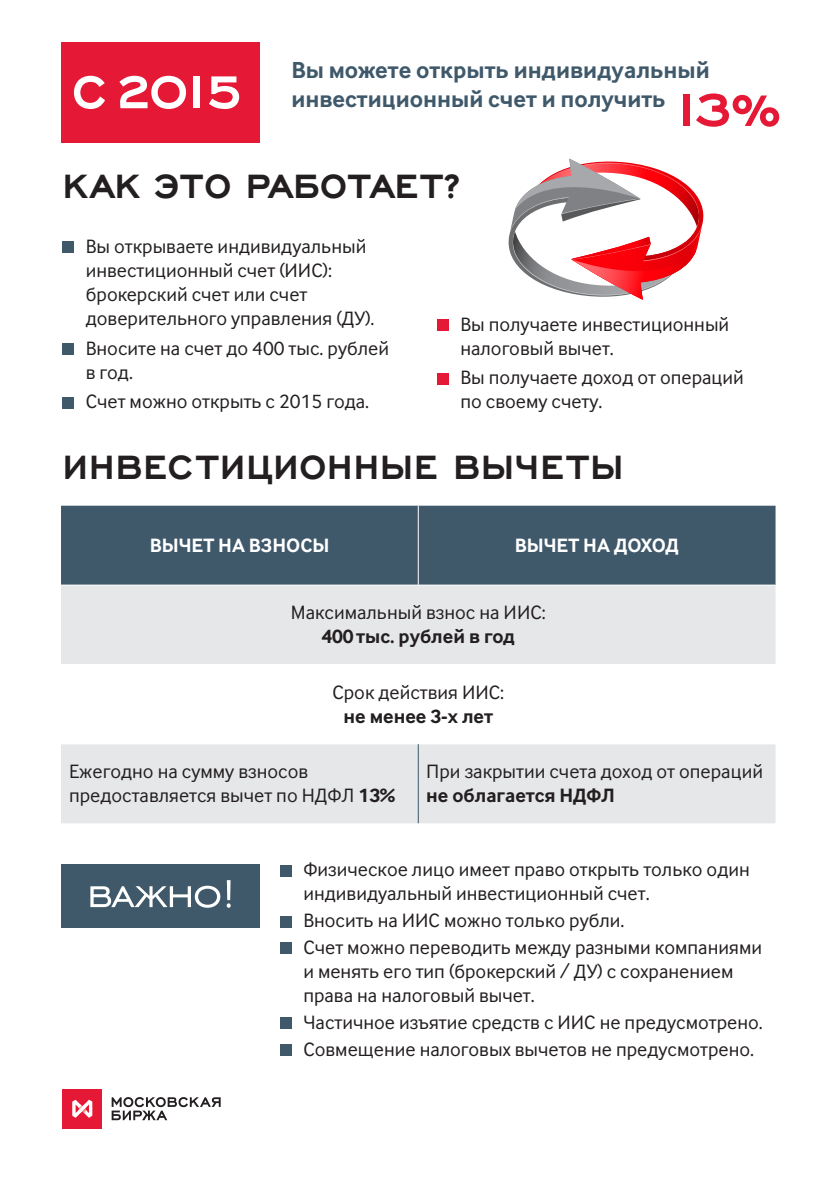
<style>
.page{position:relative;width:840px;height:1191px;background:#fff}
.page>*{position:absolute;margin:0;border:0;box-sizing:border-box;transform-origin:0 0}
.t1{font:700 60px "Engravers Gothic";color:#fff}
.t2{font:700 60px "Engravers Gothic";color:#e51836}
.t3{font:50px "Engravers Gothic BT";letter-spacing:-.04em;color:#fff}
.t4{font:700 44px "Engravers Gothic";letter-spacing:.01em;color:#231f20}
.t5{font:700 24px/28.8px "Inter Face Corp";color:#3f596b}
.t6{font:20px/24px "Inter Face Corp";color:#231f20}
.t7{font:700 20px "Inter Face Corp";color:#231f20}
.t8{font:700 20px "Inter Face Corp";color:#fff}
.s1{font-weight:700}
</style>
<div class="page">
<div style="left:61px;top:43px;width:198px;height:100px;background:#e51836"></div>
<div style="left:61px;top:864px;width:198px;height:64px;background:#3f596b"></div>
<div style="left:280px;top:865px;width:11px;height:11px;background:#3f596b"></div>
<div style="left:280px;top:916px;width:11px;height:11px;background:#3f596b"></div>
<div style="left:280px;top:942px;width:11px;height:12px;background:#3f596b"></div>
<div style="left:280px;top:1017px;width:11px;height:12px;background:#3f596b"></div>
<div style="left:280px;top:1044px;width:11px;height:11px;background:#3f596b"></div>
<div style="left:62px;top:242px;width:12px;height:11px;background:#3f596b"></div>
<div style="left:62px;top:343px;width:12px;height:12px;background:#3f596b"></div>
<div style="left:62px;top:397px;width:12px;height:11px;background:#3f596b"></div>
<div style="left:437px;top:319px;width:11px;height:12px;background:#e51836"></div>
<div style="left:437px;top:373px;width:11px;height:11px;background:#e51836"></div>
<svg style="left:508px;top:159px;width:196px;height:141px"></svg>
<div style="left:61px;top:506px;width:714px;height:79px;background:#3f596b"></div>
<div style="left:61px;top:586px;width:714px;height:237px;background:#e6e7e9"></div>
<div style="left:61px;top:664px;width:714px;height:80px;background:#fff"></div>
<hr style="left:417px;top:506px;width:1px;height:79px;background:#fff">
<hr style="left:417px;top:744px;width:1px;height:79px;background:#3f596b">
<svg style="left:112px;top:1097px;width:108px;height:23px"></svg>
<div style="left:62px;top:1089px;width:40px;height:39px;background:#e51836"></div>
<svg style="left:72px;top:1099px;width:20px;height:18px"></svg>
<h1 class="t1" style="left:72px;top:60px;width:172px">C 2015</h1>
<p class="t5" style="left:291px;top:56px;width:419px">Вы можете открыть индивидуальный инвестиционный счет и получить</p>
<h1 class="t2" style="left:666px;top:77px;width:115px">13%</h1>
<h3 class="t4" style="left:62px;top:162px;width:398px">КАК ЭТО РАБОТАЕТ?</h3>
<p class="t6" style="left:86px;top:234px;width:290px">Вы открываете индивидуальный инвестиционный счет (ИИС): брокерский счет или счет доверительного управления (ДУ).</p>
<p class="t6" style="left:86px;top:336px;width:304px">Вносите на счет до 400 тыс. рублей в год.</p>
<p class="t6" style="left:86px;top:389px;width:285px">Счет можно открыть с 2015 года.</p>
<p class="t6" style="left:460px;top:312px;width:270px">Вы получаете инвестиционный налоговый вычет.</p>
<p class="t6" style="left:460px;top:365px;width:285px">Вы получаете доход от операций по своему счету.</p>
<h3 class="t4" style="left:63px;top:444px;width:562px">ИНВЕСТИЦИОННЫЕ ВЫЧЕТЫ</h3>
<p class="t8" style="left:150px;top:534px;width:181px">ВЫЧЕТ НА ВЗНОСЫ</p>
<p class="t8" style="left:514px;top:534px;width:165px">ВЫЧЕТ НА ДОХОД</p>
<p class="t6" style="left:291px;top:600px;width:256px">Максимальный взнос на ИИС:</p>
<p class="t7" style="left:321px;top:625px;width:195px">400тыс. рублей в год</p>
<p class="t6" style="left:332px;top:680px;width:173px">Срок действия ИИС:</p>
<p class="t7" style="left:343px;top:704px;width:151px">не менее 3-х лет</p>
<p class="t6" style="left:69px;top:759px;width:327px">Ежегодно на сумму взносов предоставляется вычет по НДФЛ <span class="s1">13%</span></p>
<p class="t6" style="left:426px;top:759px;width:338px">При закрытии счета доход от операций</p>
<p class="t7" style="left:426px;top:784px;width:190px">не облагается НДФЛ</p>
<h2 class="t3" style="left:86px;top:865px;width:152px">важно!</h2>
<p class="t6" style="left:303px;top:857px;width:448px">Физическое лицо имеет право открыть только один индивидуальный инвестиционный счет.</p>
<p class="t6" style="left:303px;top:907px;width:460px;line-height:26.8px">Вносить на ИИС можно только рубли.<br>Счет можно переводить между разными компаниями</p>
<p class="t6" style="left:303px;top:959px;width:431px">и менять его тип (брокерский / ДУ) с сохранением права на налоговый вычет.</p>
<p class="t6" style="left:303px;top:1008px;width:460px;line-height:26.8px">Частичное изъятие средств с ИИС не предусмотрено.<br>Совмещение налоговых вычетов не предусмотрено.</p>
</div>
